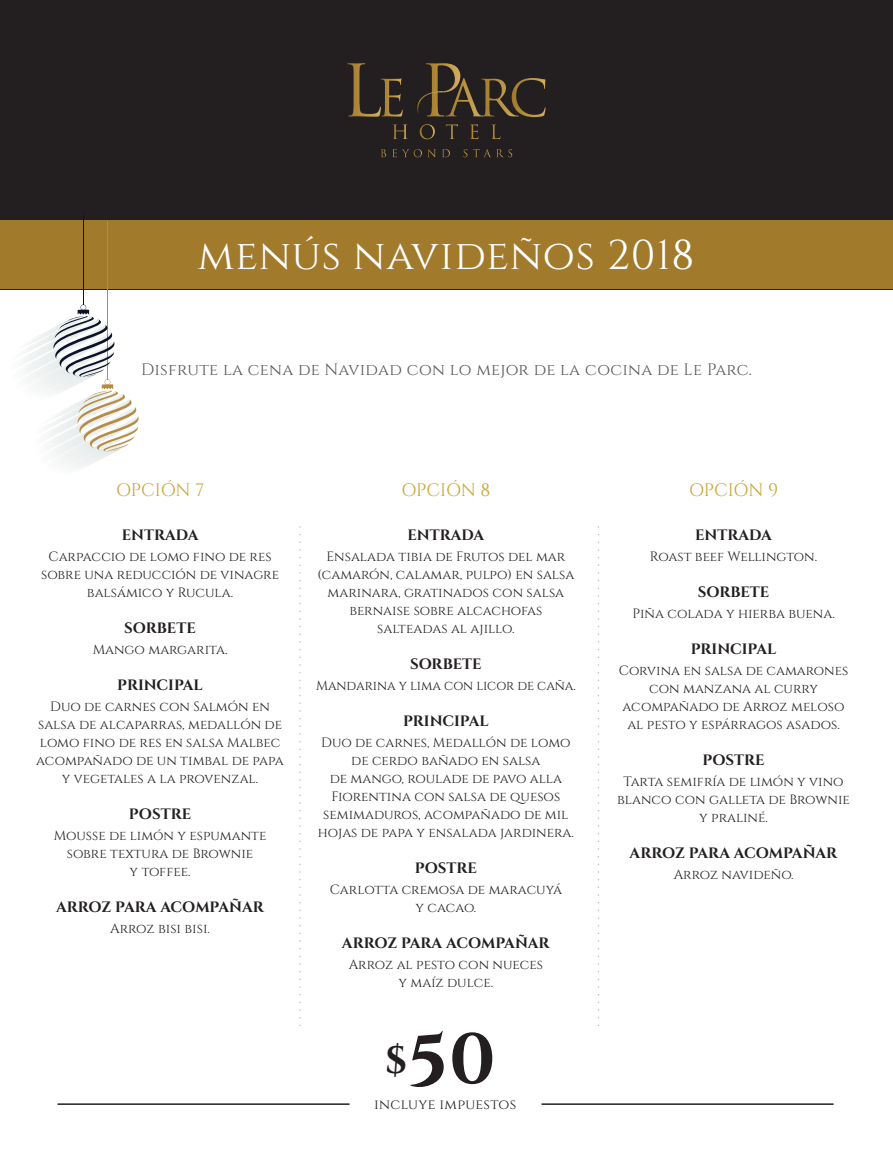
<style>
.page{position:relative;width:893px;height:1170px;background:#fff}
.page>*{position:absolute;margin:0;border:0;box-sizing:border-box;transform-origin:0 0}
.t1{font:700 71.1px "Cinzel";color:#231f20}
.t2{font:41.55px "Cinzel";letter-spacing:.02em;color:#fff}
.t3{font:700 38.1px "Cinzel";color:#231f20}
.t4{font:18px "Cinzel";letter-spacing:-.02em;color:#c8a534}
.t5{font:16.5px "Cinzel";letter-spacing:.02em;color:#57585a}
.t6{font:700 15px "Cinzel";letter-spacing:-.005em;color:#231f20}
.t7{font:14.1px "Cinzel";letter-spacing:.02em;color:#231f20}
.t8{font:13.5px/18px "Cinzel";color:#231f20;text-align:center}
.t9{font:13.5px "Cinzel";color:#231f20;scale:.96 1}
</style>
<div class="page">
<hr style="left:57px;top:1103px;width:293px;height:2px;background:#231f20">
<hr style="left:542px;top:1103px;width:292px;height:2px;background:#231f20">
<div style="left:0;top:0;width:893px;height:289px;background:#231f20"></div>
<div style="left:0;top:220px;width:893px;height:69px;background:#a17a2b"></div>
<svg style="left:381px;top:149px;width:5px;height:8px"></svg>
<svg style="left:392px;top:149px;width:44px;height:8px"></svg>
<svg style="left:442px;top:149px;width:8px;height:8px"></svg>
<svg style="left:463px;top:149px;width:4px;height:8px"></svg>
<svg style="left:473px;top:149px;width:39px;height:8px"></svg>
<svg style="left:347px;top:63px;width:56px;height:54px"></svg>
<svg style="left:417px;top:63px;width:129px;height:54px"></svg>
<svg style="left:393px;top:124px;width:15px;height:15px"></svg>
<svg style="left:420px;top:124px;width:15px;height:15px"></svg>
<svg style="left:446px;top:124px;width:12px;height:15px"></svg>
<svg style="left:470px;top:124px;width:8px;height:15px"></svg>
<svg style="left:491px;top:124px;width:9px;height:15px"></svg>
<hr style="left:107px;top:221px;width:1px;height:158px;background:#b88b40">
<hr style="left:83px;top:216px;width:1px;height:89px;background:#0d1229">
<svg style="left:24px;top:305px;width:115px;height:162px"></svg>
<svg style="left:299px;top:534px;width:2px;height:492px"></svg>
<svg style="left:598px;top:534px;width:1px;height:492px"></svg>
<h2 class="t2" style="left:198px;top:231px;width:498px">menús navideños 2018</h2>
<p class="t5" style="left:141px;top:360px;width:612px">Disfrute la cena de Navidad con lo mejor de la cocina de Le Parc.</p>
<h3 class="t4" style="left:116px;top:479px;width:90px">OPCIÓN 7</h3>
<h3 class="t4" style="left:401px;top:479px;width:90px">OPCIÓN 8</h3>
<h3 class="t4" style="left:689px;top:479px;width:91px">OPCIÓN 9</h3>
<p class="t6" style="left:122px;top:526px;width:78px">ENTRADA</p>
<p class="t8" style="left:41px;top:548px;width:239px">Carpaccio de lomo fino de res sobre una reducción de vinagre balsámico y Rucula.</p>
<p class="t6" style="left:124px;top:619px;width:73px">SORBETE</p>
<p class="t8" style="left:93px;top:641px;width:136px">Mango margarita.</p>
<p class="t6" style="left:117px;top:676px;width:87px">PRINCIPAL</p>
<p class="t8" style="left:36px;top:698px;width:249px">Duo de carnes con Salmón en salsa de alcaparras, medallón de lomo fino de res en salsa Malbec acompañado de un timbal de papa y vegetales a la provenzal.</p>
<p class="t6" style="left:129px;top:805px;width:64px">POSTRE</p>
<p class="t8" style="left:54px;top:827px;width:214px">Mousse de limón y espumante sobre textura de Brownie<br>y toffee.</p>
<p class="t6" style="left:56px;top:898px;width:209px">ARROZ PARA ACOMPAÑAR</p>
<p class="t8" style="left:110px;top:920px;width:101px">Arroz bisi bisi.</p>
<p class="t6" style="left:407px;top:526px;width:78px">ENTRADA</p>
<p class="t8" style="left:317px;top:548px;width:259px">Ensalada tibia de Frutos del mar (camarón, calamar, pulpo) en salsa marinara, gratinados con salsa bernaise sobre alcachofas salteadas al ajillo.</p>
<p class="t6" style="left:410px;top:655px;width:73px">SORBETE</p>
<p class="t9" style="left:316px;top:677px;width:272px">Mandarina y lima con licor de caña.</p>
<p class="t6" style="left:403px;top:712px;width:87px">PRINCIPAL</p>
<p class="t8" style="left:318px;top:734px;width:258px">Duo de carnes, Medallón de lomo de cerdo bañado en salsa<br>de mango, roulade de pavo alla<br>Fiorentina con salsa de quesos semimaduros, acompañado de mil hojas de papa y ensalada jardinera.</p>
<p class="t6" style="left:415px;top:859px;width:64px">POSTRE</p>
<p class="t8" style="left:330px;top:881px;width:234px">Carlotta cremosa de maracuyá y cacao.</p>
<p class="t6" style="left:342px;top:934px;width:209px">ARROZ PARA ACOMPAÑAR</p>
<p class="t8" style="left:349px;top:956px;width:196px">Arroz al pesto con nueces y maíz dulce.</p>
<h1 class="t1" style="left:408px;top:1016px;width:89px">50</h1>
<p class="t7" style="left:374px;top:1096px;width:144px">incluye impuestos</p>
<h3 class="t3" style="left:385px;top:1037px;width:23px">$</h3>
<p class="t6" style="left:695px;top:526px;width:78px">ENTRADA</p>
<p class="t8" style="left:650px;top:548px;width:169px">Roast beef Wellington.</p>
<p class="t6" style="left:698px;top:583px;width:73px">SORBETE</p>
<p class="t8" style="left:632px;top:605px;width:204px">Piña colada y hierba buena.</p>
<p class="t6" style="left:691px;top:640px;width:87px">PRINCIPAL</p>
<p class="t8" style="left:619px;top:662px;width:231px">Corvina en salsa de camarones con manzana al curry acompañado de Arroz meloso al pesto y espárragos asados.</p>
<p class="t6" style="left:702px;top:751px;width:64px">POSTRE</p>
<p class="t8" style="left:617px;top:773px;width:234px">Tarta semifría de limón y vino blanco con galleta de Brownie y praliné.</p>
<p class="t6" style="left:630px;top:844px;width:209px">ARROZ PARA ACOMPAÑAR</p>
<p class="t8" style="left:674px;top:866px;width:121px">Arroz navideño.</p>
</div>
